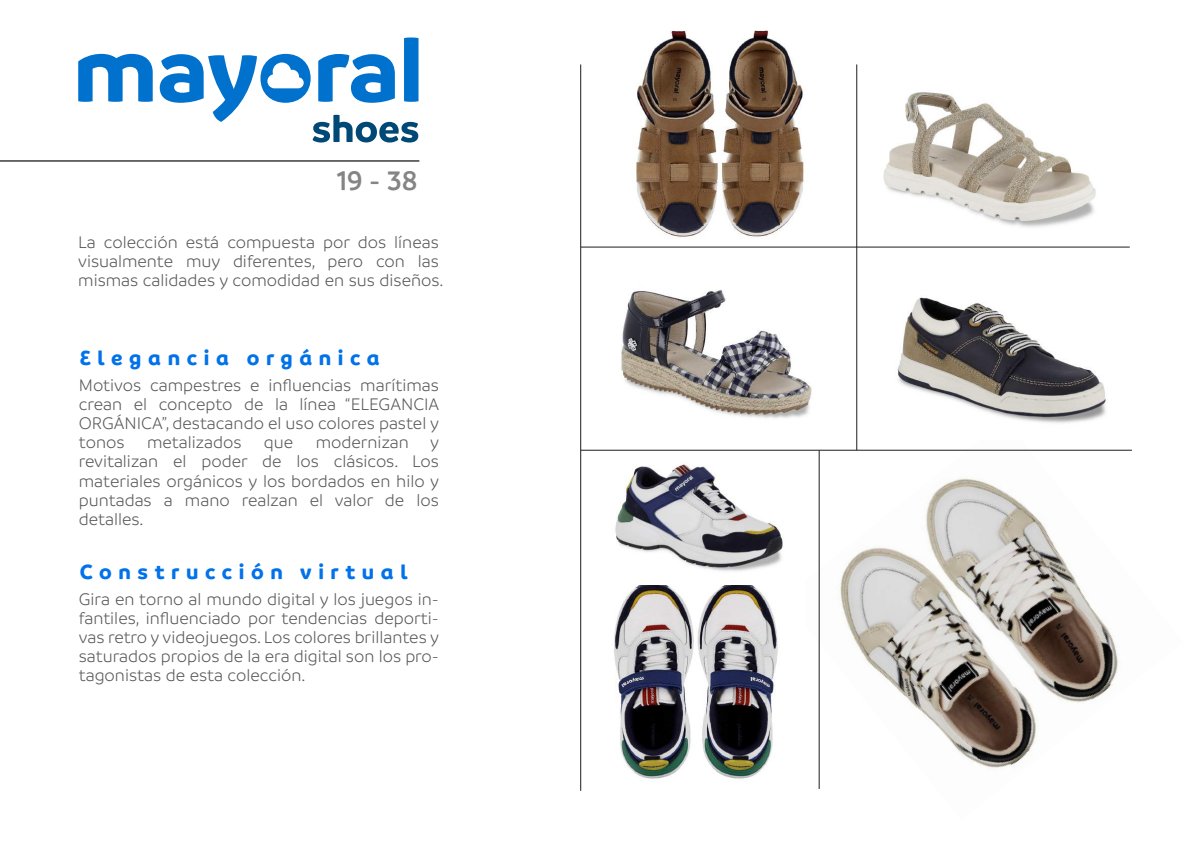
<style>
.page{position:relative;width:1191px;height:842px;background:#fff}
.page>*{position:absolute;margin:0;border:0;box-sizing:border-box;transform-origin:0 0}
.t1{font:600 28.7px "Branding";color:#858585}
.t2{font:700 22px "Branding";letter-spacing:.3em;color:#0172ea}
.t3{font:300 18px/19px "Branding";color:#575756;text-align:justify}
</style>
<div class="page">
<img style="left:799px;top:420px;width:333px;height:369px">
<img style="left:879px;top:246px;width:246px;height:193px">
<img style="left:614px;top:573px;width:190px;height:213px">
<img style="left:636px;top:30px;width:168px;height:208px">
<img style="left:600px;top:449px;width:199px;height:135px">
<img style="left:883px;top:92px;width:213px;height:135px">
<img style="left:621px;top:290px;width:208px;height:144px">
<hr style="left:0;top:160px;width:419px;height:1px;background:#3c3c3b">
<svg style="left:78px;top:54px;width:75px;height:48px"></svg>
<svg style="left:160px;top:37px;width:258px;height:106px"></svg>
<hr style="left:580px;top:247px;width:549px;height:1px;background:#1d1d1b">
<hr style="left:580px;top:450px;width:552px;height:1px;background:#1d1d1b">
<hr style="left:580px;top:64px;width:1px;height:727px;background:#1d1d1b">
<hr style="left:819px;top:450px;width:1px;height:339px;background:#1d1d1b">
<hr style="left:856px;top:64px;width:1px;height:386px;background:#1d1d1b">
<h1 class="t1" style="left:337px;top:165px;width:82px">19 - 38</h1>
<p class="t3" style="left:78px;top:233px;width:367px;text-align:left">La colección está compuesta por dos líneas visualmente muy diferentes, pero con las mismas calidades y comodidad en sus diseños.</p>
<p class="t2" style="left:80px;top:345px;width:301px">Elegancia orgánica</p>
<p class="t3" style="left:79px;top:376px;width:362px">Motivos campestres e influencias marítimas crean el concepto de la línea “ELEGANCIA ORGÁNICA”, destacando el uso colores pastel y tonos metalizados que modernizan y revitalizan el poder de los clásicos. Los materiales orgánicos y los bordados en hilo y puntadas a mano realzan el valor de los detalles.</p>
<p class="t2" style="left:80px;top:559px;width:329px">Construcción virtual</p>
<p class="t3" style="left:79px;top:589px;width:362px">Gira en torno al mundo digital y los juegos in&shy;fantiles, influenciado por tendencias deporti&shy;vas retro y videojuegos. Los colores brillantes y saturados propios de la era digital son los pro&shy;tagonistas de esta colección.</p>
</div>
